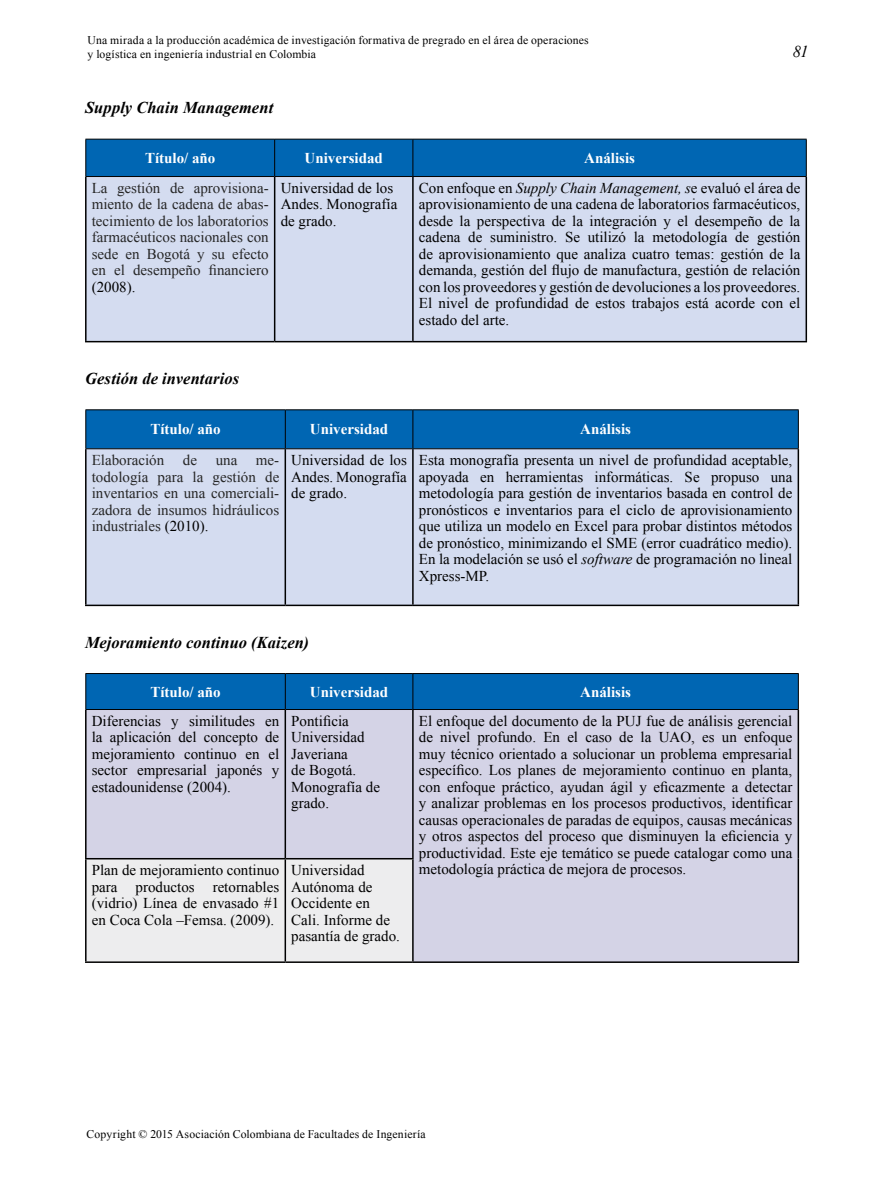
<style>
.page{position:relative;width:893px;height:1191px;background:#fff}
.page>*{position:absolute;margin:0;border:0;box-sizing:border-box;transform-origin:0 0}
.t1{font:italic 700 16.5px "Times New Roman";letter-spacing:.005em;color:#000}
.t2{font:italic 16.5px "Times New Roman";color:#000}
.t3{font:15px/16.5px "Times New Roman";color:#000;text-align:justify}
.t4{font:15px/16.5px "Times New Roman";color:#262626;text-align:justify}
.t5{font:700 15px "Times New Roman";color:#fff}
.t6{font:11.7px/14.1px "Times New Roman";letter-spacing:.015em;color:#000}
.s1{font-style:italic}
.s2{color:#000}
</style>
<div class="page">
<div style="left:86px;top:140px;width:720px;height:36px;background:#0066b3"></div>
<div style="left:87px;top:177px;width:718px;height:164px;background:#d4dcf0"></div>
<hr style="left:85px;top:177px;width:2px;height:164px;background:#000">
<hr style="left:85px;top:341px;width:190px;height:1px;background:#000">
<hr style="left:274px;top:177px;width:1px;height:164px;background:#000">
<hr style="left:275px;top:341px;width:138px;height:1px;background:#000">
<hr style="left:412px;top:177px;width:2px;height:164px;background:#000">
<hr style="left:805px;top:177px;width:2px;height:164px;background:#000">
<hr style="left:413px;top:341px;width:394px;height:1px;background:#000">
<hr style="left:85px;top:139px;width:190px;height:1px;background:#000">
<hr style="left:85px;top:139px;width:1px;height:37px;background:#000">
<hr style="left:85px;top:176px;width:190px;height:1px;background:#000">
<hr style="left:275px;top:139px;width:138px;height:1px;background:#000">
<hr style="left:274px;top:139px;width:1px;height:37px;background:#000">
<hr style="left:275px;top:176px;width:138px;height:1px;background:#000">
<hr style="left:413px;top:139px;width:394px;height:1px;background:#000">
<hr style="left:412px;top:139px;width:1px;height:37px;background:#000">
<hr style="left:806px;top:139px;width:1px;height:37px;background:#000">
<hr style="left:413px;top:176px;width:394px;height:1px;background:#000">
<div style="left:86px;top:410px;width:712px;height:38px;background:#0066b3"></div>
<div style="left:87px;top:449px;width:711px;height:155px;background:#d4dcf0"></div>
<hr style="left:85px;top:449px;width:2px;height:155px;background:#000">
<hr style="left:285px;top:449px;width:1px;height:155px;background:#000">
<hr style="left:85px;top:409px;width:200px;height:1px;background:#000">
<hr style="left:85px;top:410px;width:1px;height:38px;background:#000">
<hr style="left:85px;top:448px;width:200px;height:1px;background:#000">
<hr style="left:412px;top:449px;width:2px;height:155px;background:#000">
<hr style="left:285px;top:409px;width:128px;height:1px;background:#000">
<hr style="left:285px;top:410px;width:1px;height:38px;background:#000">
<hr style="left:285px;top:448px;width:128px;height:1px;background:#000">
<hr style="left:798px;top:449px;width:1px;height:155px;background:#000">
<hr style="left:413px;top:409px;width:386px;height:1px;background:#000">
<hr style="left:412px;top:410px;width:1px;height:38px;background:#000">
<hr style="left:798px;top:410px;width:1px;height:38px;background:#000">
<hr style="left:413px;top:448px;width:386px;height:1px;background:#000">
<hr style="left:85px;top:604px;width:200px;height:2px;background:#000">
<hr style="left:285px;top:604px;width:128px;height:2px;background:#000">
<hr style="left:413px;top:604px;width:386px;height:2px;background:#000">
<div style="left:86px;top:674px;width:712px;height:35px;background:#0066b3"></div>
<div style="left:87px;top:710px;width:711px;height:251px;background:#d4d3e6"></div>
<div style="left:87px;top:859px;width:325px;height:102px;background:#ededee"></div>
<hr style="left:85px;top:710px;width:2px;height:148px;background:#000">
<hr style="left:285px;top:710px;width:1px;height:148px;background:#000">
<hr style="left:412px;top:710px;width:2px;height:148px;background:#000">
<hr style="left:798px;top:710px;width:1px;height:148px;background:#000">
<hr style="left:85px;top:858px;width:200px;height:1px;background:#000">
<hr style="left:85px;top:859px;width:2px;height:102px;background:#000">
<hr style="left:285px;top:858px;width:129px;height:1px;background:#000">
<hr style="left:285px;top:859px;width:1px;height:102px;background:#000">
<hr style="left:412px;top:859px;width:2px;height:102px;background:#000">
<hr style="left:798px;top:858px;width:1px;height:103px;background:#000">
<hr style="left:85px;top:961px;width:200px;height:2px;background:#000">
<hr style="left:285px;top:961px;width:128px;height:2px;background:#000">
<hr style="left:413px;top:961px;width:386px;height:2px;background:#000">
<hr style="left:85px;top:673px;width:200px;height:1px;background:#000">
<hr style="left:85px;top:674px;width:1px;height:35px;background:#000">
<hr style="left:85px;top:709px;width:200px;height:1px;background:#000">
<hr style="left:285px;top:673px;width:128px;height:1px;background:#000">
<hr style="left:285px;top:674px;width:1px;height:35px;background:#000">
<hr style="left:285px;top:709px;width:128px;height:1px;background:#000">
<hr style="left:413px;top:673px;width:386px;height:1px;background:#000">
<hr style="left:412px;top:674px;width:1px;height:35px;background:#000">
<hr style="left:798px;top:674px;width:1px;height:35px;background:#000">
<hr style="left:413px;top:709px;width:386px;height:1px;background:#000">
<p class="t6" style="left:88px;top:32px;width:503px">Una mirada a la producción académica de investigación formativa de pregrado en el área de operaciones y logística en ingeniería industrial en Colombia</p>
<p class="t2" style="left:793px;top:40px;width:17px">81</p>
<p class="t1" style="left:85px;top:96px;width:190px">Supply Chain Management</p>
<p class="t5" style="left:145px;top:147px;width:72px">Título/ año</p>
<p class="t5" style="left:305px;top:147px;width:80px">Universidad</p>
<p class="t5" style="left:584px;top:147px;width:52px">Análisis</p>
<p class="t4" style="left:92px;top:179px;width:178px">La gestión de aprovisiona&shy;miento de la cadena de abas&shy;tecimiento de los laboratorios farmacéuticos nacionales con sede en Bogotá y su efecto en el desempeño financiero</p>
<p class="t3" style="left:92px;top:278px;width:45px">(2008).</p>
<p class="t3" style="left:281px;top:179px;width:118px;text-align:left">Universidad de los<br>Andes. Monografía de grado.</p>
<p class="t3" style="left:419px;top:179px;width:383px">Con enfoque en <span class="s1">Supply Chain Management, s</span>e evaluó el área de aprovisionamiento de una cadena de laboratorios farmacéuticos, desde la perspectiva de la integración y el desempeño de la cadena de suministro. Se utilizó la metodología de gestión de aprovisionamiento que analiza cuatro temas: gestión de la demanda, gestión del flujo de manufactura, gestión de relación con los proveedores y gestión de devoluciones a los proveedores.<br>El nivel de profundidad de estos trabajos está acorde con el estado del arte.</p>
<p class="t1" style="left:85px;top:367px;width:156px">Gestión de inventarios</p>
<p class="t5" style="left:150px;top:419px;width:72px">Título/ año</p>
<p class="t5" style="left:310px;top:419px;width:80px">Universidad</p>
<p class="t5" style="left:580px;top:419px;width:52px">Análisis</p>
<p class="t4" style="left:92px;top:452px;width:189px">Elaboración de una me&shy;todología para la gestión de inventarios en una comerciali&shy;zadora de insumos hidráulicos industriales <span class="s2">(2010).</span></p>
<p class="t3" style="left:291px;top:452px;width:117px">Universidad de los Andes. Monografía de grado.</p>
<p class="t3" style="left:419px;top:452px;width:375px">Esta monografía presenta un nivel de profundidad aceptable, apoyada en herramientas informáticas. Se propuso una metodología para gestión de inventarios basada en control de pronósticos e inventarios para el ciclo de aprovisionamiento que utiliza un modelo en Excel para probar distintos métodos de pronóstico, minimizando el SME (error cuadrático medio).<br>En la modelación se usó el <span class="s1">software</span> de programación no lineal Xpress-MP.</p>
<p class="t1" style="left:85px;top:630px;width:226px">Mejoramiento continuo (Kaizen)</p>
<p class="t5" style="left:150px;top:681px;width:72px">Título/ año</p>
<p class="t5" style="left:310px;top:681px;width:80px">Universidad</p>
<p class="t5" style="left:580px;top:681px;width:52px">Análisis</p>
<p class="t3" style="left:92px;top:712px;width:189px">Diferencias y similitudes en la aplicación del concepto de mejoramiento continuo en el sector empresarial japonés y estadounidense (2004).</p>
<p class="t3" style="left:291px;top:712px;width:90px;text-align:left">Pontificia<br>Universidad<br>Javeriana<br>de Bogotá.<br>Monografía de grado.</p>
<p class="t3" style="left:419px;top:712px;width:375px">El enfoque del documento de la PUJ fue de análisis gerencial de nivel profundo. En el caso de la UAO, es un enfoque muy técnico orientado a solucionar un problema empresarial específico. Los planes de mejoramiento continuo en planta, con enfoque práctico, ayudan ágil y eficazmente a detectar y analizar problemas en los procesos productivos, identificar causas operacionales de paradas de equipos, causas mecánicas y otros aspectos del proceso que disminuyen la eficiencia y productividad. Este eje temático se puede catalogar como una</p>
<p class="t3" style="left:92px;top:861px;width:189px">Plan de mejoramiento continuo</p>
<p class="t3" style="left:419px;top:861px;width:269px">metodología práctica de mejora de procesos.</p>
<p class="t3" style="left:92px;top:878px;width:189px">para productos retornables (vidrio) Línea de envasado #1 en Coca Cola –Femsa. (2009).</p>
<p class="t3" style="left:291px;top:861px;width:110px;text-align:left">Universidad<br>Autónoma de<br>Occidente en<br>Cali. Informe de pasantía de grado.</p>
<p class="t6" style="left:87px;top:1127px;width:341px">Copyright © 2015 Asociación Colombiana de Facultades de Ingeniería</p>
</div>
